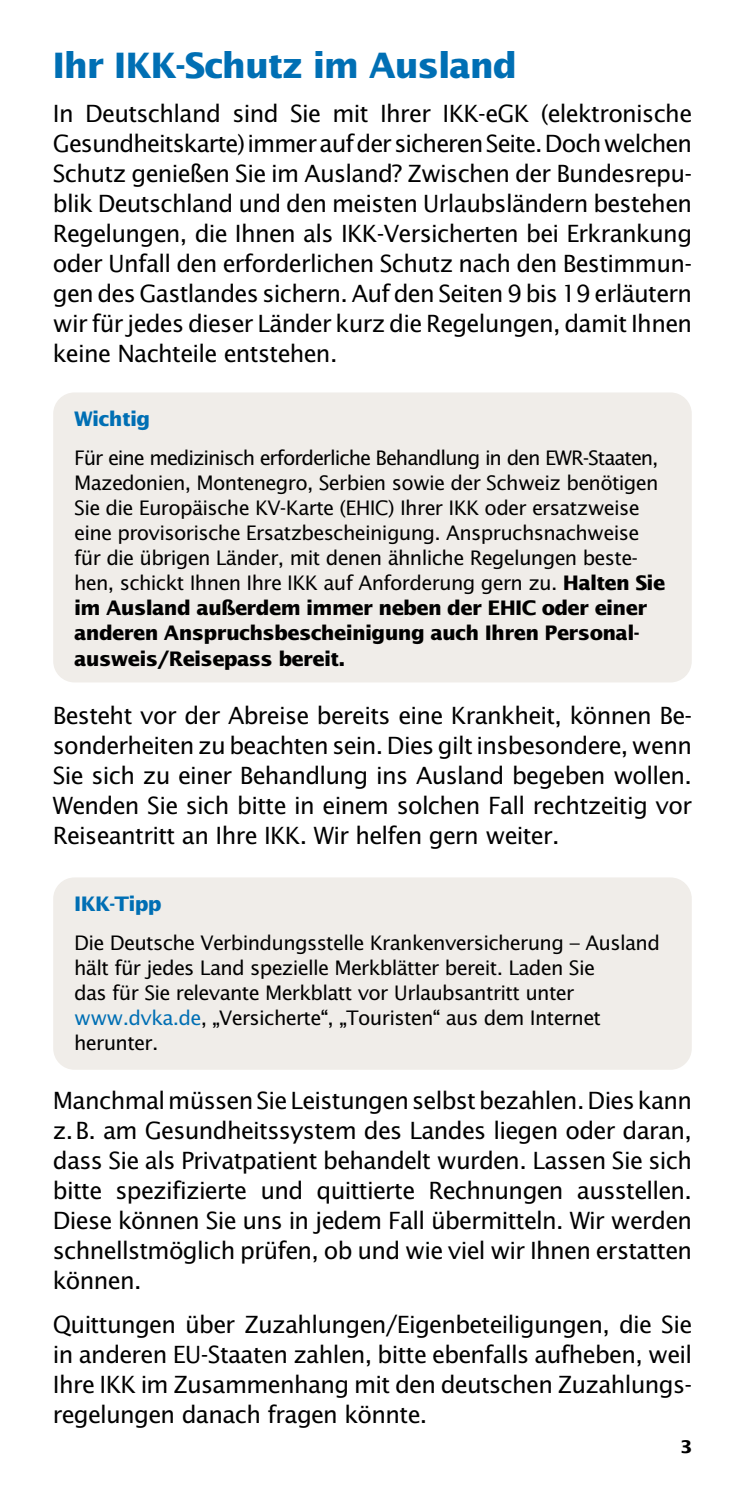
<style>
.page{position:relative;width:745px;height:1489px;background:#fff}
.page>*{position:absolute;margin:0;border:0;box-sizing:border-box;transform-origin:0 0}
.t1{font:35px "IKK Lucida Sans MM Bold";color:#006fb4}
.t2{font:23.75px/30px "IKK Lucida Sans MM Roman";color:#000;text-align:justify}
.t3{font:20px/25px "IKK Lucida Sans MM Roman";color:#000}
.t4{font:20px/25px "IKK Lucida Sans MM Bold";color:#000}
.t5{font:20px "IKK Lucida Sans MM Bold";color:#006fb4}
.t6{font:17.5px "IKK Lucida Sans MM Bold";color:#000}
.s1{font-family:"IKK Lucida Sans MM Bold"}
.s2{color:#006fb4}
</style>
<div class="page">
<div style="left:53px;top:877px;width:638px;height:192px;background:#f0ede9;border-radius:21px"></div>
<div style="left:53px;top:392px;width:638px;height:290px;background:#f0ede9;border-radius:21px"></div>
<h1 class="t1" style="left:53px;top:45px;width:464px">Ihr IKK-Schutz im Ausland</h1>
<p class="t2" style="left:53px;top:98px;width:639px">In Deutschland sind Sie mit Ihrer IKK-eGK (elektronische Gesundheitskarte) immer auf der sicheren Seite. Doch welchen Schutz genießen Sie im Ausland? Zwischen der Bundesrepu&shy;blik Deutschland und den meisten Urlaubsländern bestehen Regelungen, die Ihnen als IKK-Versicherten bei Erkrankung oder Unfall den erforderlichen Schutz nach den Bestimmun&shy;gen des Gastlandes sichern. Auf den Seiten 9 bis 19 erläutern wir für jedes dieser Länder kurz die Regelungen, damit Ihnen keine Nachteile entstehen.</p>
<p class="t5" style="left:74px;top:407px;width:77px">Wichtig</p>
<p class="t3" style="left:74px;top:445px;width:591px">Für eine medizinisch erforderliche Behandlung in den EWR-Staaten, Mazedonien, Montenegro, Serbien sowie der Schweiz benötigen Sie die Europäische KV-Karte (EHIC) Ihrer IKK oder ersatzweise eine provisorische Ersatzbescheinigung. Anspruchsnachweise für die übrigen Länder, mit denen ähnliche Regelungen beste&shy;hen, schickt Ihnen Ihre IKK auf Anforderung gern zu. <span class="s1">Halten Sie</span></p>
<p class="t4" style="left:74px;top:595px;width:573px">im Ausland außerdem immer neben der EHIC oder einer anderen Anspruchsbescheinigung auch Ihren Personal&shy;ausweis/Reisepass bereit.</p>
<p class="t2" style="left:53px;top:700px;width:639px">Besteht vor der Abreise bereits eine Krankheit, können Be&shy;sonderheiten zu beachten sein. Dies gilt insbesondere, wenn Sie sich zu einer Behandlung ins Ausland begeben wollen.<br>Wenden Sie sich bitte in einem solchen Fall rechtzeitig vor Reiseantritt an Ihre IKK. Wir helfen gern weiter.</p>
<p class="t5" style="left:74px;top:892px;width:88px">IKK-Tipp</p>
<p class="t3" style="left:74px;top:930px;width:586px">Die Deutsche Verbindungsstelle Krankenversicherung – Ausland hält für jedes Land spezielle Merkblätter bereit. Laden Sie<br>das für Sie relevante Merkblatt vor Urlaubsantritt unter <span class="s2">www.dvka.de</span>, „Versicherte“, „Touristen“ aus dem Internet herunter.</p>
<p class="t2" style="left:53px;top:1085px;width:639px">Manchmal müssen Sie Leistungen selbst bezahlen. Dies kann z.B. am Gesundheitssystem des Landes liegen oder daran, dass Sie als Privatpatient behandelt wurden. Lassen Sie sich bitte spezifizierte und quittierte Rechnungen ausstellen.<br>Diese können Sie uns in jedem Fall übermitteln. Wir werden schnellstmöglich prüfen, ob und wie viel wir Ihnen erstatten können.</p>
<p class="t2" style="left:53px;top:1309px;width:639px">Quittungen über Zuzahlungen/Eigenbeteiligungen, die Sie in anderen EU-Staaten zahlen, bitte ebenfalls aufheben, weil Ihre IKK im Zusammenhang mit den deutschen Zuzahlungs&shy;regelungen danach fragen könnte.</p>
<p class="t6" style="left:680px;top:1436px;width:13px">3</p>
</div>
